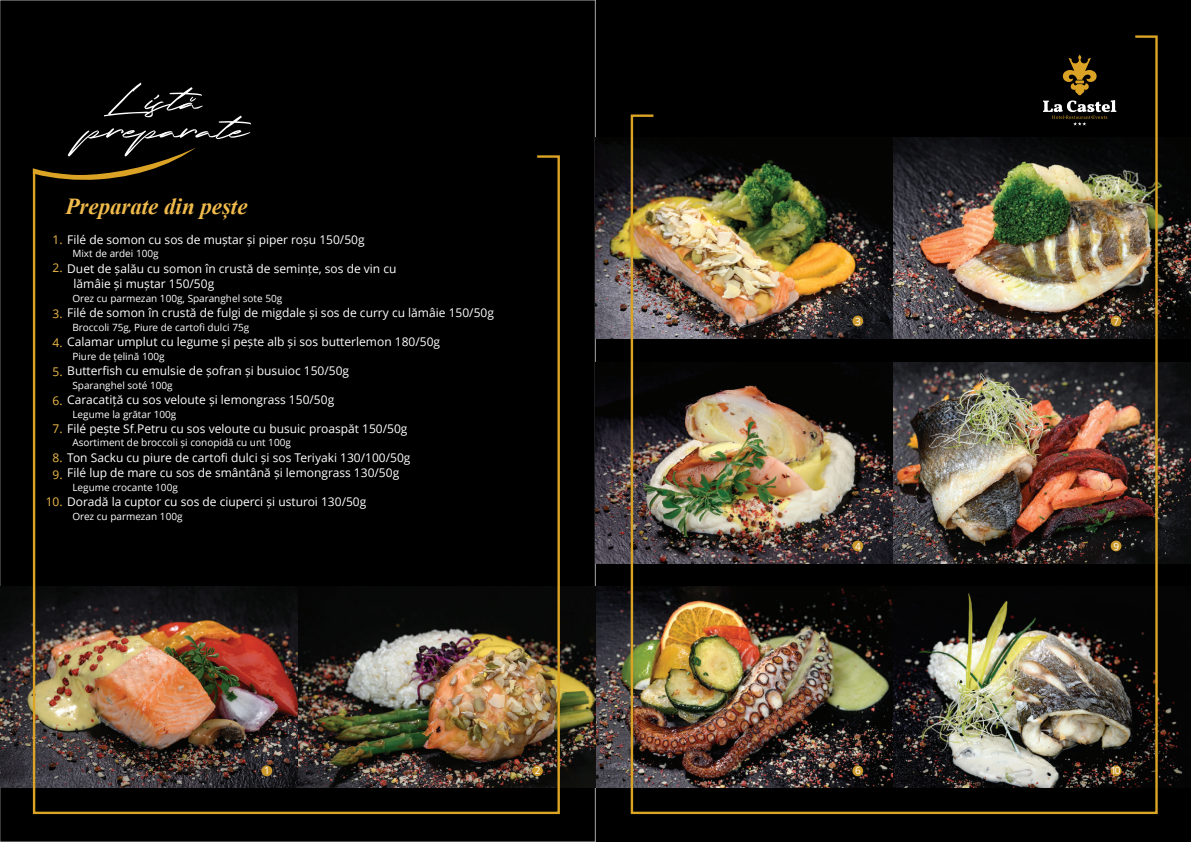
<style>
.page{position:relative;width:1191px;height:842px;background:#fff}
.page>*{position:absolute;margin:0;border:0;box-sizing:border-box;transform-origin:0 0}
.t1{font:50.7px "Jodie Badiston";color:#fff;scale:1.17 1}
.t2{font:italic 700 22.9px "Times New Roman";color:#f1bb4c}
.t3{font:12px "Open Sans";color:#fff}
.t4{font:12px "Open Sans";color:#f1bb4c}
.t5{font:10px "Open Sans";color:#fff}
.s1{color:#f1bb4c}
</style>
<div class="page">
<div style="left:595px;top:0;width:595px;height:842px;background:#000"></div>
<div style="left:0;top:0;width:595px;height:842px;background:#000"></div>
<img style="left:0;top:587px;width:1189px;height:200px">
<svg style="left:190px;top:97px;width:6px;height:5px"></svg>
<img style="left:595px;top:362px;width:595px;height:201px">
<img style="left:595px;top:143px;width:595px;height:196px">
<img style="left:629px;top:35px;width:529px;height:780px">
<img style="left:32px;top:154px;width:529px;height:661px">
<div style="left:1110px;top:540px;width:11px;height:11px;background:#ca982b;border-radius:50%"></div>
<div style="left:1110px;top:765px;width:11px;height:11px;background:#ca982b;border-radius:50%"></div>
<div style="left:852px;top:765px;width:11px;height:11px;background:#ca982b;border-radius:50%"></div>
<div style="left:852px;top:540px;width:11px;height:11px;background:#ca982b;border-radius:50%"></div>
<div style="left:1110px;top:316px;width:11px;height:10px;background:#ca982b;border-radius:50%"></div>
<div style="left:852px;top:316px;width:11px;height:10px;background:#ca982b;border-radius:50%"></div>
<h1 class="t1" style="left:102px;top:71px;width:86px">Lista</h1>
<h1 class="t1" style="left:84px;top:100px;width:139px">preparate</h1>
<h2 class="t2" style="left:66px;top:199px;width:183px">Preparate din pește</h2>
<p class="t3" style="left:53px;top:234px;width:314px"><span class="s1">1.</span> Filé de somon cu sos de muștar și piper roșu 150/50g</p>
<p class="t3" style="left:53px;top:263px;width:345px"><span class="s1">2.</span> Duet de șalău cu somon în crustă de semințe, sos de vin cu</p>
<p class="t5" style="left:72px;top:250px;width:88px">Mixt de ardei 100g</p>
<p class="t3" style="left:73px;top:279px;width:142px">lămâie și muștar 150/50g</p>
<p class="t5" style="left:72px;top:294px;width:211px">Orez cu parmezan 100g, Sparanghel sote 50g</p>
<p class="t3" style="left:67px;top:308px;width:428px">Filé de somon în crustă de fulgi de migdale și sos de curry cu lămâie 150/50g</p>
<p class="t5" style="left:72px;top:323px;width:178px">Broccoli 75g, Piure de cartofi dulci 75g</p>
<p class="t3" style="left:53px;top:337px;width:389px"><span class="s1">4.</span> Calamar umplut cu legume și pește alb și sos butterlemon 180/50g</p>
<p class="t5" style="left:72px;top:352px;width:94px">Piure de țelină 100g</p>
<p class="t3" style="left:53px;top:366px;width:298px"><span class="s1">5.</span> Butterfish cu emulsie de șofran și busuioc 150/50g</p>
<p class="t5" style="left:72px;top:381px;width:102px">Sparanghel soté 100g</p>
<p class="t3" style="left:53px;top:395px;width:283px"><span class="s1">6.</span> Caracatiță cu sos veloute și lemongrass 150/50g</p>
<p class="t5" style="left:72px;top:410px;width:105px">Legume la grătar 100g</p>
<p class="t3" style="left:53px;top:424px;width:356px"><span class="s1">7.</span> Filé pește Sf.Petru cu sos veloute cu busuic proaspăt 150/50g</p>
<p class="t5" style="left:72px;top:439px;width:220px">Asortiment de broccoli și conopidă cu unt 100g</p>
<p class="t3" style="left:67px;top:468px;width:333px">Filé lup de mare cu sos de smântână și lemongrass 130/50g</p>
<p class="t5" style="left:72px;top:483px;width:107px">Legume crocante 100g</p>
<p class="t3" style="left:46px;top:497px;width:322px"><span class="s1">10.</span> Doradă la cuptor cu sos de ciuperci și usturoi 130/50g</p>
<p class="t5" style="left:72px;top:512px;width:112px">Orez cu parmezan 100g</p>
<p class="t4" style="left:53px;top:309px;width:12px">3.</p>
<p class="t3" style="left:53px;top:452px;width:359px"><span class="s1">8.</span> Ton Sacku cu piure de cartofi dulci și sos Teriyaki 130/100/50g</p>
<p class="t4" style="left:53px;top:469px;width:12px">9.</p>
<p class="t5" style="left:264px;top:767px;width:7px">1</p>
<p class="t5" style="left:535px;top:767px;width:7px">2</p>
<p class="t5" style="left:855px;top:317px;width:7px">3</p>
<p class="t5" style="left:1113px;top:317px;width:7px">7</p>
<p class="t5" style="left:855px;top:542px;width:7px">4</p>
<p class="t5" style="left:1113px;top:542px;width:7px">9</p>
<p class="t5" style="left:855px;top:767px;width:7px">6</p>
<p class="t5" style="left:1110px;top:767px;width:11px">10</p>
</div>
